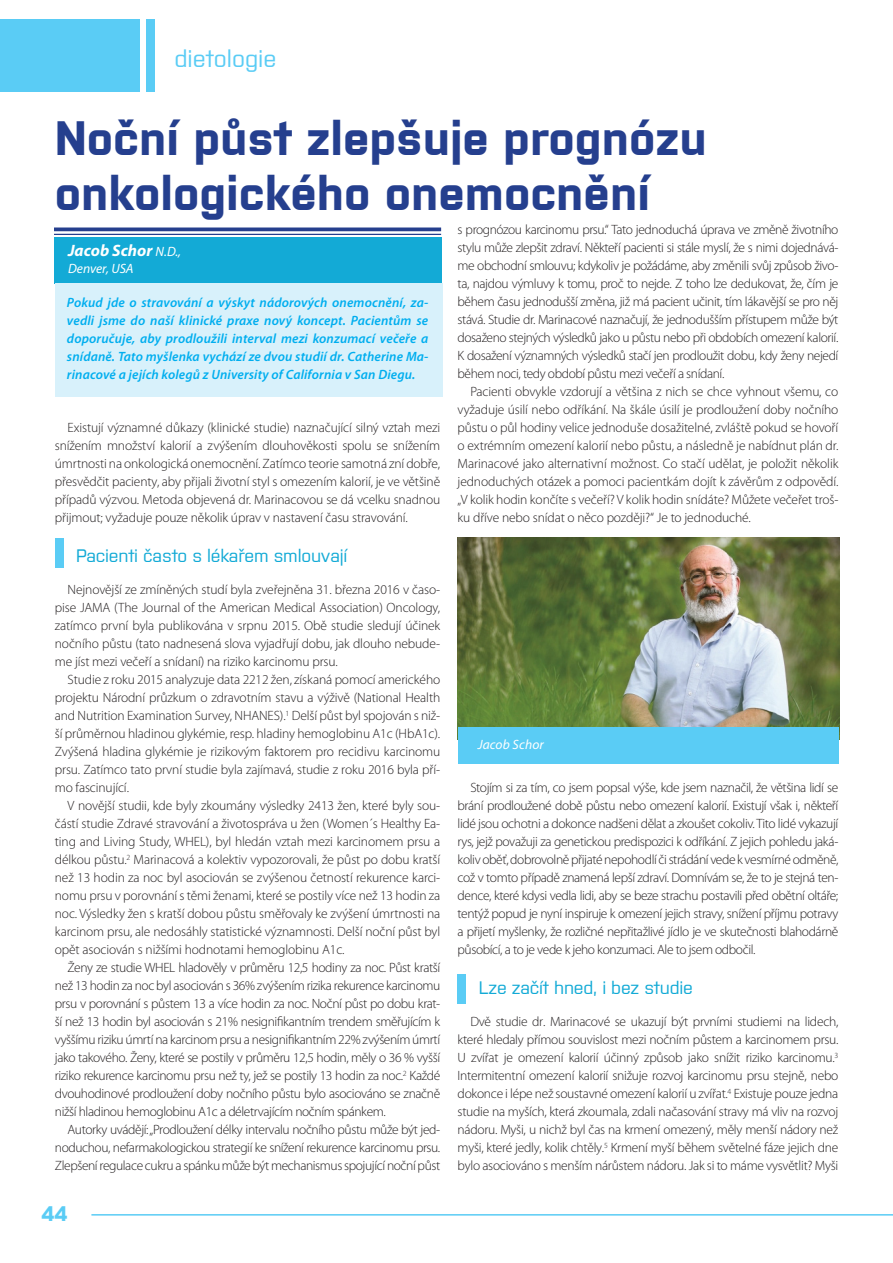
<style>
.page{position:relative;width:893px;height:1263px;background:#fff}
.page>*{position:absolute;margin:0;border:0;box-sizing:border-box;transform-origin:0 0}
.titul_clanku{font:700 48px/55.5px "Purista";color:#253f8e}
.t1{font:500 24px "Purista";color:#5accf5}
.t2{font:700 21px "Purista";color:#5accf5}
.MEZITITULKY{font:500 18px "Purista";letter-spacing:-.01em;color:#13aad6}
.t3{font:italic 700 16.5px "Myriad Pro";color:#fff}
.HLAVNÍ_TEXT{font:300 13.5px/18px "Myriad Pro";letter-spacing:-.02em;color:#231f20;text-align:justify}
.zakladni_medi{font:italic 600 13.5px/18px "Myriad Pro";letter-spacing:.01em;color:#00aeef;text-align:justify}
.otazka_medi{font:italic 13.5px "Myriad Pro";letter-spacing:.01em;color:#fff}
.s1{font-weight:400;font-size:13.5px}
</style>
<div class="page">
<div style="left:0;top:19px;width:140px;height:72px;background:#5accf5"></div>
<div style="left:147px;top:19px;width:8px;height:72px;background:#5accf5"></div>
<hr style="left:91px;top:1214px;width:802px;height:1px;background:#5accf5">
<img style="left:458px;top:538px;width:381px;height:202px">
<div style="left:54px;top:237px;width:387px;height:46px;background:#13aad6"></div>
<svg style="left:54px;top:227px;width:387px;height:4px;fill:#253f8e"></svg>
<hr style="left:54px;top:234px;width:387px;height:1px;background:#253f8e">
<div style="left:55px;top:283px;width:387px;height:114px;background:#d8f1fb"></div>
<div style="left:458px;top:727px;width:380px;height:37px;background:#5accf5"></div>
<div style="left:458px;top:974px;width:8px;height:30px;background:#5accf5"></div>
<div style="left:55px;top:538px;width:9px;height:30px;background:#5accf5"></div>
<p class="t1" style="left:174px;top:41px;width:104px">dietologie</p>
<p class="titul_clanku" style="left:55px;top:106px;width:654px">Noční půst zlepšuje prognózu onkologického onemocnění</p>
<p class="HLAVNÍ_TEXT" style="left:458px;top:221px;width:382px">s prognózou karcinomu prsu.“ Tato jednoduchá úprava ve změně životního stylu může zlepšit zdraví. Někteří pacienti si stále myslí, že s nimi dojednává&shy;me obchodní smlouvu; kdykoliv je požádáme, aby změnili svůj způsob živo&shy;ta, najdou výmluvy k tomu, proč to nejde. Z toho lze dedukovat, že, čím je během času jednodušší změna, již má pacient učinit, tím lákavější se pro něj stává. Studie dr. Marinacové naznačují, že jednodušším přístupem může být dosaženo stejných výsledků jako u půstu nebo při obdobích omezení kalorií.<br>K dosažení významných výsledků stačí jen prodloužit dobu, kdy ženy nejedí během noci, tedy období půstu mezi večeří a snídaní.</p>
<p class="HLAVNÍ_TEXT" style="left:458px;top:383px;width:382px;text-indent:13px">Pacienti obvykle vzdorují a většina z nich se chce vyhnout všemu, co vyžaduje úsilí nebo odříkání. Na škále úsilí je prodloužení doby nočního půstu o půl hodiny velice jednoduše dosažitelné, zvláště pokud se hovoří o extrémním omezení kalorií nebo půstu, a následně je nabídnut plán dr.<br>Marinacové jako alternativní možnost. Co stačí udělat, je položit několik jednoduchých otázek a pomoci pacientkám dojít k závěrům z odpovědí. „V kolik hodin končíte s večeří? V kolik hodin snídáte? Můžete večeřet troš&shy;ku dříve nebo snídat o něco později?“ Je to jednoduché.</p>
<p class="t3" style="left:68px;top:240px;width:115px">Jacob Schor <span class="s1">N.D.,</span></p>
<p class="otazka_medi" style="left:68px;top:260px;width:67px">Denver, USA</p>
<p class="zakladni_medi" style="left:67px;top:293px;width:363px">Pokud jde o stravování a výskyt nádorových onemocnění, za&shy;vedli jsme do naší klinické praxe nový koncept. Pacientům se doporučuje, aby prodloužili interval mezi konzumací večeře a snídaně. Tato myšlenka vychází ze dvou studií dr. Catherine Ma&shy;rinacové a jejích kolegů z University of California v San Diegu.</p>
<p class="HLAVNÍ_TEXT" style="left:55px;top:419px;width:387px;text-indent:13px">Existují významné důkazy (klinické studie) naznačující silný vztah mezi snížením množství kalorií a zvýšením dlouhověkosti spolu se snížením úmrtnosti na onkologická onemocnění. Zatímco teorie samotná zní dobře, přesvědčit pacienty, aby přijali životní styl s omezením kalorií, je ve většině případů výzvou. Metoda objevená dr. Marinacovou se dá vcelku snadnou přijmout; vyžaduje pouze několik úprav v nastavení času stravování.</p>
<p class="MEZITITULKY" style="left:76px;top:542px;width:273px">Pacienti často s lékařem smlouvají</p>
<p class="HLAVNÍ_TEXT" style="left:55px;top:581px;width:387px;text-indent:13px">Nejnovější ze zmíněných studí byla zveřejněna 31. března 2016 v časo&shy;pise JAMA (The Journal of the American Medical Association) Oncology, zatímco první byla publikována v srpnu 2015. Obě studie sledují účinek nočního půstu (tato nadnesená slova vyjadřují dobu, jak dlouho nebude&shy;me jíst mezi večeří a snídaní) na riziko karcinomu prsu.</p>
<p class="HLAVNÍ_TEXT" style="left:55px;top:671px;width:387px;text-indent:13px">Studie z roku 2015 analyzuje data 2212 žen, získaná pomocí amerického projektu Národní průzkum o zdravotním stavu a výživě (National Health and Nutrition Examination Survey, NHANES).<sup>1</sup> Delší půst byl spojován s niž&shy;ší průměrnou hladinou glykémie, resp. hladiny hemoglobinu A1c (HbA1c).<br>Zvýšená hladina glykémie je rizikovým faktorem pro recidivu karcinomu prsu. Zatímco tato první studie byla zajímavá, studie z roku 2016 byla pří&shy;mo fascinující.</p>
<p class="HLAVNÍ_TEXT" style="left:55px;top:797px;width:387px;text-indent:13px">V novější studii, kde byly zkoumány výsledky 2413 žen, které byly sou&shy;částí studie Zdravé stravování a životospráva u žen (Women´s Healthy Ea&shy;ting and Living Study, WHEL), byl hledán vztah mezi karcinomem prsu a délkou půstu.<sup>2</sup> Marinacová a kolektiv vypozorovali, že půst po dobu kratší než 13 hodin za noc byl asociován se zvýšenou četností rekurence karci&shy;nomu prsu v porovnání s těmi ženami, které se postily více než 13 hodin za noc. Výsledky žen s kratší dobou půstu směřovaly ke zvýšení úmrtnosti na karcinom prsu, ale nedosáhly statistické významnosti. Delší noční půst byl opět asociován s nižšími hodnotami hemoglobinu A1c.</p>
<p class="HLAVNÍ_TEXT" style="left:55px;top:959px;width:387px;text-indent:13px">Ženy ze studie WHEL hladověly v průměru 12,5 hodiny za noc. Půst kratší než 13 hodin za noc byl asociován s 36% zvýšením rizika rekurence karcinomu prsu v porovnání s půstem 13 a více hodin za noc. Noční půst po dobu krat&shy;ší než 13 hodin byl asociován s 21% nesignifikantním trendem směřujícím k vyššímu riziku úmrtí na karcinom prsu a nesignifikantním 22% zvýšením úmrtí jako takového. Ženy, které se postily v průměru 12,5 hodin, měly o 36 % vyšší riziko rekurence karcinomu prsu než ty, jež se postily 13 hodin za noc.<sup>2</sup> Každé dvouhodinové prodloužení doby nočního půstu bylo asociováno se značně nižší hladinou hemoglobinu A1c a déletrvajícím nočním spánkem.</p>
<p class="HLAVNÍ_TEXT" style="left:55px;top:1121px;width:387px;text-indent:13px">Autorky uvádějí: „Prodloužení délky intervalu nočního půstu může být jed&shy;noduchou, nefarmakologickou strategií ke snížení rekurence karcinomu prsu.<br>Zlepšení regulace cukru a spánku může být mechanismus spojující noční půst</p>
<p class="otazka_medi" style="left:478px;top:736px;width:68px">Jacob Schor</p>
<p class="HLAVNÍ_TEXT" style="left:458px;top:779px;width:382px;text-indent:13px">Stojím si za tím, co jsem popsal výše, kde jsem naznačil, že většina lidí se brání prodloužené době půstu nebo omezení kalorií. Existují však i, někteří lidé jsou ochotni a dokonce nadšeni dělat a zkoušet cokoliv. Tito lidé vykazují rys, jejž považuji za genetickou predispozici k odříkání. Z jejich pohledu jaká&shy;koliv oběť, dobrovolně přijaté nepohodlí či strádání vede k vesmírné odměně, což v tomto případě znamená lepší zdraví. Domnívám se, že to je stejná ten&shy;dence, které kdysi vedla lidi, aby se beze strachu postavili před obětní oltáře; tentýž popud je nyní inspiruje k omezení jejich stravy, snížení příjmu potravy a přijetí myšlenky, že rozličné nepřitažlivé jídlo je ve skutečnosti blahodárně působící, a to je vede k jeho konzumaci. Ale to jsem odbočil.</p>
<p class="MEZITITULKY" style="left:479px;top:974px;width:216px">Lze začít hned, i bez studie</p>
<p class="HLAVNÍ_TEXT" style="left:458px;top:1013px;width:382px;text-indent:13px">Dvě studie dr. Marinacové se ukazují být prvními studiemi na lidech, které hledaly přímou souvislost mezi nočním půstem a karcinomem prsu.<br>U zvířat je omezení kalorií účinný způsob jako snížit riziko karcinomu.<sup>3<br></sup>Intermitentní omezení kalorií snižuje rozvoj karcinomu prsu stejně, nebo dokonce i lépe než soustavné omezení kalorií u zvířat.<sup>4</sup> Existuje pouze jedna studie na myších, která zkoumala, zdali načasování stravy má vliv na rozvoj nádoru. Myši, u nichž byl čas na krmení omezený, měly menší nádory než myši, které jedly, kolik chtěly.<sup>5</sup> Krmení myší během světelné fáze jejich dne bylo asociováno s menším nárůstem nádoru. Jak si to máme vysvětlit? Myši</p>
<h3 class="t2" style="left:42px;top:1198px;width:27px">44</h3>
</div>
